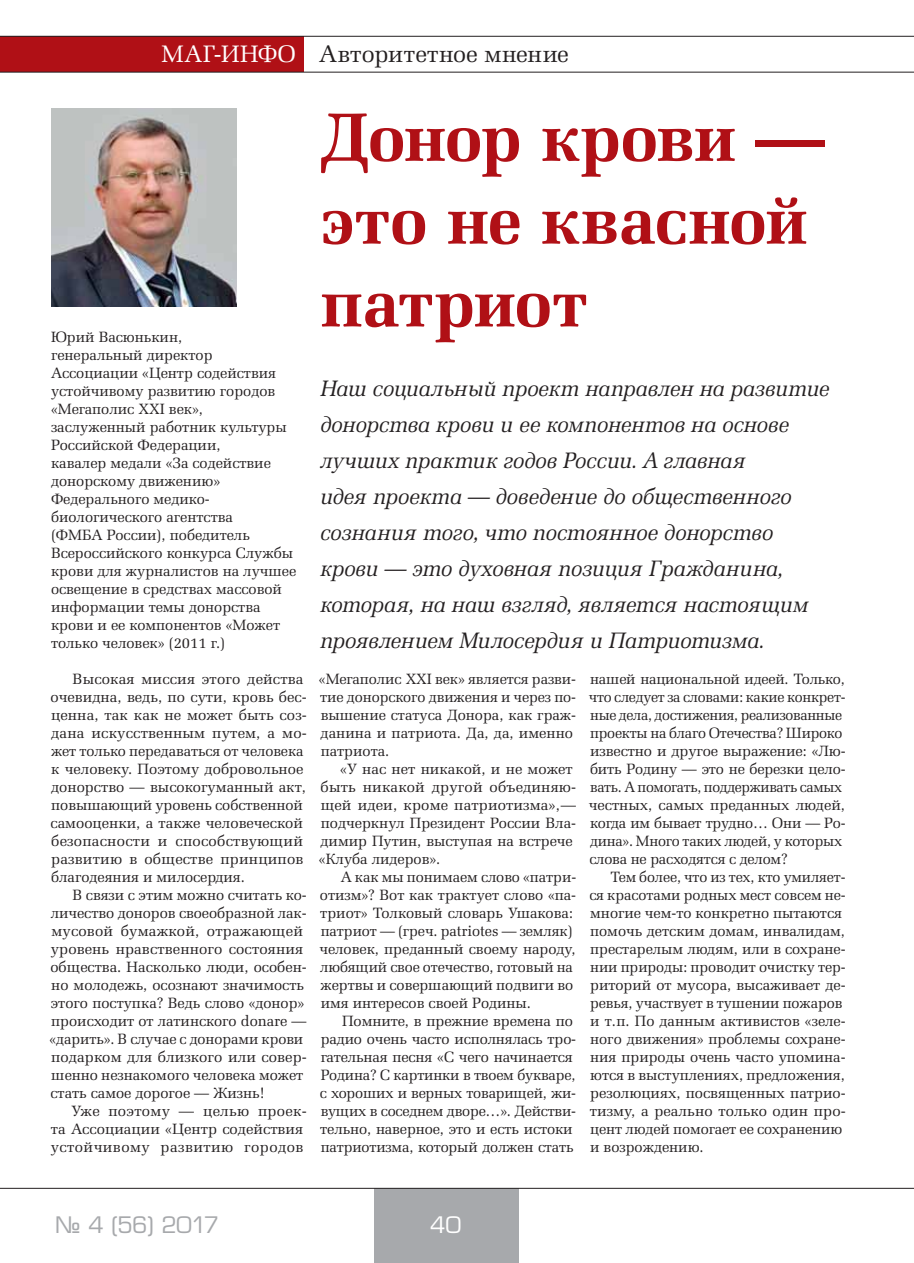
<style>
.page{position:relative;width:914px;height:1263px;background:#fff}
.page>*{position:absolute;margin:0;border:0;box-sizing:border-box;transform-origin:0 0}
.t1{font:700 69px/82.8px "Zapf Elliptical 711 CBT";letter-spacing:-.02em;color:#b01016}
.t2{font:24px "Zapf Elliptical 711 CBT";letter-spacing:.005em;color:#231f20}
.t3{font:24px "Eurofont C";letter-spacing:-.03em;color:#a7a9ac}
.t4{font:24px "Eurofont C";color:#fff}
.t5{font:italic 22.5px/36px "Zapf Elliptical 711 CBT";letter-spacing:-.02em;color:#231f20}
.t6{font:15px/18px "Zapf Elliptical 711 CBT";color:#231f20}
.t7{font:15px/18px "Zapf Elliptical 711 CBT";letter-spacing:.02em;color:#231f20}
.s1{color:#fff}
</style>
<div class="page">
<img style="left:51px;top:108px;width:185px;height:198px">
<div style="left:374px;top:1188px;width:145px;height:75px;background:#a7a9ac"></div>
<hr style="left:0;top:1188px;width:914px;height:1px;background:#231f20">
<div style="left:0;top:36px;width:303px;height:36px;background:#b01016"></div>
<hr style="left:0;top:36px;width:914px;height:1px;background:#231f20">
<hr style="left:0;top:72px;width:914px;height:1px;background:#231f20">
<h2 class="t2" style="left:161px;top:43px;width:409px"><span class="s1">МАГ-ИНФО</span> Авторитетное мнение</h2>
<p class="t6" style="left:51px;top:329px;width:247px">Юрий Васюнькин,<br>генеральный директор<br>Ассоциации «Центр содействия устойчивому развитию городов «Мегаполис ХХI век», заслуженный работник культуры<br>Российской Федерации,<br>кавалер медали «За содействие донорскому движению»<br>Федерального медико&shy;биологического агентства<br>(ФМБА России), победитель<br>Всероссийского конкурса Службы крови для журналистов на лучшее освещение в средствах массовой информации темы донорства крови и ее компонентов «Может только человек» (2011 г.)</p>
<p class="t6" style="left:50px;top:671px;width:258px;text-indent:22px">Высокая миссия этого действа очевидна, ведь, по сути, кровь бес&shy;ценна, так как не может быть соз&shy;дана искусственным путем, а мо&shy;жет только передаваться от человека к человеку. Поэтому добровольное донорство — высокогуманный акт, повышающий уровень собственной самооценки, а также человеческой безопасности и способствующий развитию в обществе принципов благодеяния и милосердия.</p>
<p class="t6" style="left:50px;top:887px;width:259px;text-indent:23px">В связи с этим можно считать ко&shy;личество доноров своеобразной лак&shy;мусовой бумажкой, отражающей уровень нравственного состояния общества. Насколько люди, особен&shy;но молодежь, осознают значимость этого поступка? Ведь слово «донор» происходит от латинского donare — «дарить». В случае с донорами крови подарком для близкого или совер&shy;шенно незнакомого человека может стать самое дорогое — Жизнь!</p>
<p class="t7" style="left:51px;top:1103px;width:258px;text-indent:21px">Уже поэтому — целью проек&shy;та Ассоциации «Центр содействия устойчивому развитию городов</p>
<h1 class="t1" style="left:320px;top:102px;width:505px">Донор крови — это не квасной патриот</h1>
<p class="t5" style="left:320px;top:370px;width:511px">Наш социальный проект направлен на развитие донорства крови и ее компонентов на основе лучших практик годов России. А главная<br>идея проекта — доведение до общественного сознания того, что постоянное донорство крови — это духовная позиция Гражданина, которая, на наш взгляд, является настоящим проявлением Милосердия и Патриотизма.</p>
<p class="t6" style="left:319px;top:671px;width:259px">«Мегаполис ХХI век» является разви&shy;тие донорского движения и через по&shy;вышение статуса Донора, как граж&shy;данина и патриота. Да, да, именно патриота.</p>
<p class="t6" style="left:319px;top:761px;width:259px;text-indent:21px">«У нас нет никакой, и не может быть никакой другой объединяю&shy;щей идеи, кроме патриотизма», — подчеркнул Президент России Вла&shy;димир Путин, выступая на встрече «Клуба лидеров».</p>
<p class="t6" style="left:319px;top:869px;width:258px;text-indent:21px">А как мы понимаем слово «патри&shy;отизм»? Вот как трактует слово «па&shy;триот» Толковый словарь Ушакова: патриот — (греч. patriotes — земляк) человек, преданный своему народу, любящий свое отечество, готовый на жертвы и совершающий подвиги во имя интересов своей Родины.</p>
<p class="t6" style="left:320px;top:1013px;width:258px;text-indent:22px">Помните, в прежние времена по радио очень часто исполнялась тро&shy;гательная песня «С чего начинается Родина? С картинки в твоем букваре, с хороших и верных товарищей, жи&shy;вущих в соседнем дворе…». Действи&shy;тельно, наверное, это и есть истоки патриотизма, который должен стать</p>
<p class="t6" style="left:589px;top:671px;width:258px">нашей национальной идеей. Только, что следует за словами: какие конкрет&shy;ные дела, достижения, реализованные проекты на благо Отечества? Широко известно и другое выражение: «Лю&shy;бить Родину — это не березки цело&shy;вать. А помогать, поддерживать самых честных, самых преданных людей, когда им бывает трудно… Они — Ро&shy;дина». Много таких людей, у которых слова не расходятся с делом?</p>
<p class="t6" style="left:589px;top:869px;width:258px;text-indent:21px">Тем более, что из тех, кто умиляет&shy;ся красотами родных мест совсем не&shy;многие чем-то конкретно пытаются помочь детским домам, инвалидам, престарелым людям, или в сохране&shy;нии природы: проводит очистку тер&shy;риторий от мусора, высаживает де&shy;ревья, участвует в тушении пожаров и т. п. По данным активистов «зеле&shy;ного движения» проблемы сохране&shy;ния природы очень часто упомина&shy;ются в выступлениях, предложения, резолюциях, посвященных патрио&shy;тизму, а реально только один про&shy;цент людей помогает ее сохранению и возрождению.</p>
<h2 class="t3" style="left:55px;top:1211px;width:165px">№ 4 (56) 2017</h2>
<h2 class="t4" style="left:430px;top:1211px;width:32px">40</h2>
</div>
